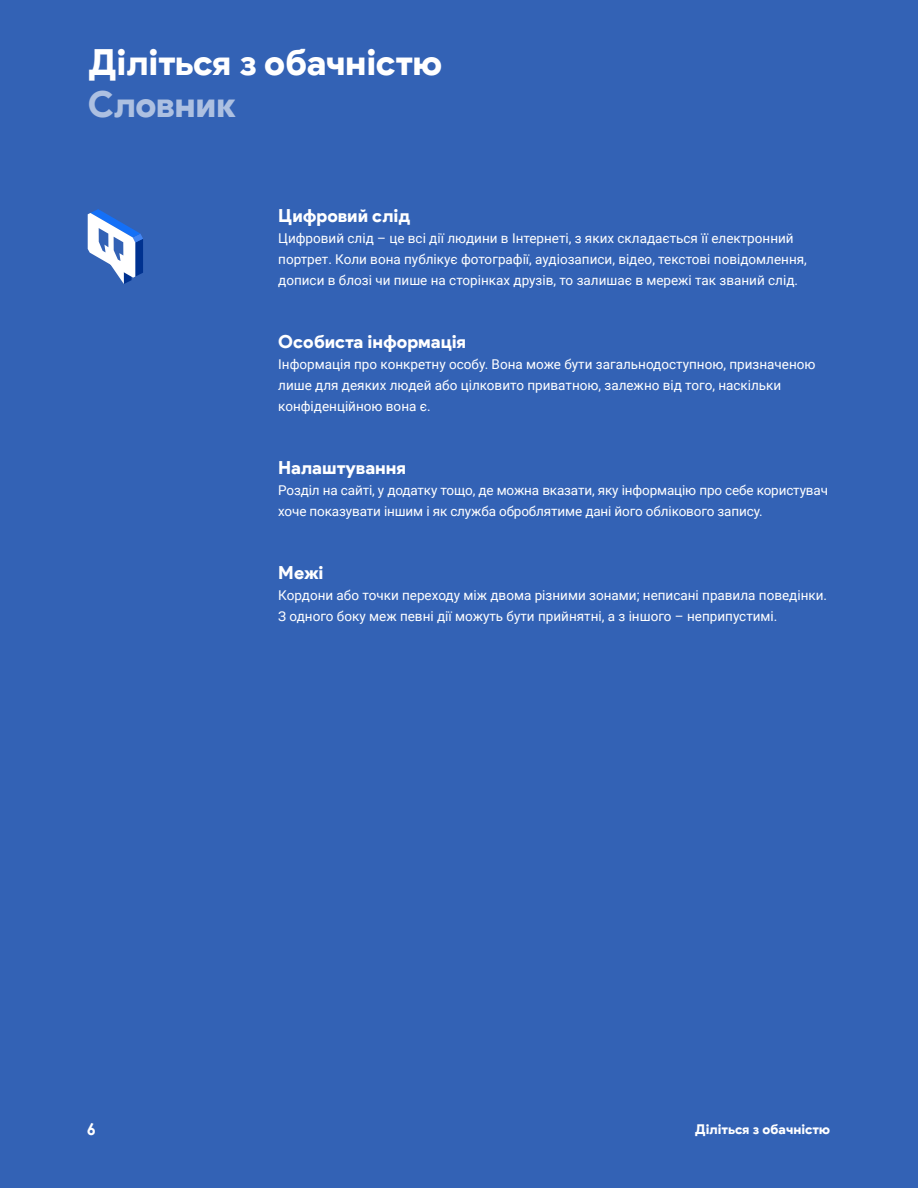
<style>
.page{position:relative;width:918px;height:1188px;background:#3362b5}
.page>*{position:absolute;margin:0;border:0;box-sizing:border-box;transform-origin:0 0}
.t1{font:900 36px/42px "Product Sans";letter-spacing:-.01em;color:#fff}
.t2{font:900 18px "Product Sans";color:#fff}
.t3{font:700 16.5px "Century Gothic";color:#fff}
.t4{font:13.5px/21px "Roboto";color:#fff}
.t5{font:900 13.5px "Product Sans";color:#fff}
.s1{color:#adc0e1}
</style>
<div class="page">
<svg style="left:88px;top:209px;width:55px;height:75px"></svg>
<p class="t1" style="left:88px;top:42px;width:356px">Діліться з обачністю<br><span class="s1">Словник</span></p>
<p class="t2" style="left:278px;top:205px;width:134px">Цифровий слід</p>
<p class="t4" style="left:278px;top:227px;width:530px">Цифровий слід – це всі дії людини в Інтернеті, з яких складається її електронний портрет. Коли вона публікує фотографії, аудіозаписи, відео, текстові повідомлення, дописи в блозі чи пише на сторінках друзів, то залишає в мережі так званий слід.</p>
<p class="t2" style="left:278px;top:331px;width:189px">Особиста інформація</p>
<p class="t4" style="left:278px;top:353px;width:539px">Інформація про конкретну особу. Вона може бути загальнодоступною, призначеною лише для деяких людей або цілковито приватною, залежно від того, наскільки конфіденційною вона є.</p>
<p class="t2" style="left:278px;top:457px;width:129px">Налаштування</p>
<p class="t4" style="left:278px;top:479px;width:551px">Розділ на сайті, у додатку тощо, де можна вказати, яку інформацію про себе користувач хоче показувати іншим і як служба оброблятиме дані його облікового запису.</p>
<p class="t2" style="left:278px;top:562px;width:47px">Межі</p>
<p class="t4" style="left:278px;top:584px;width:550px">Кордони або точки переходу між двома різними зонами; неписані правила поведінки.<br>З одного боку меж певні дії можуть бути прийнятні, а з іншого – неприпустимі.</p>
<p class="t3" style="left:87px;top:1116px;width:11px">6</p>
<p class="t5" style="left:695px;top:1121px;width:137px">Діліться з обачністю</p>
</div>
